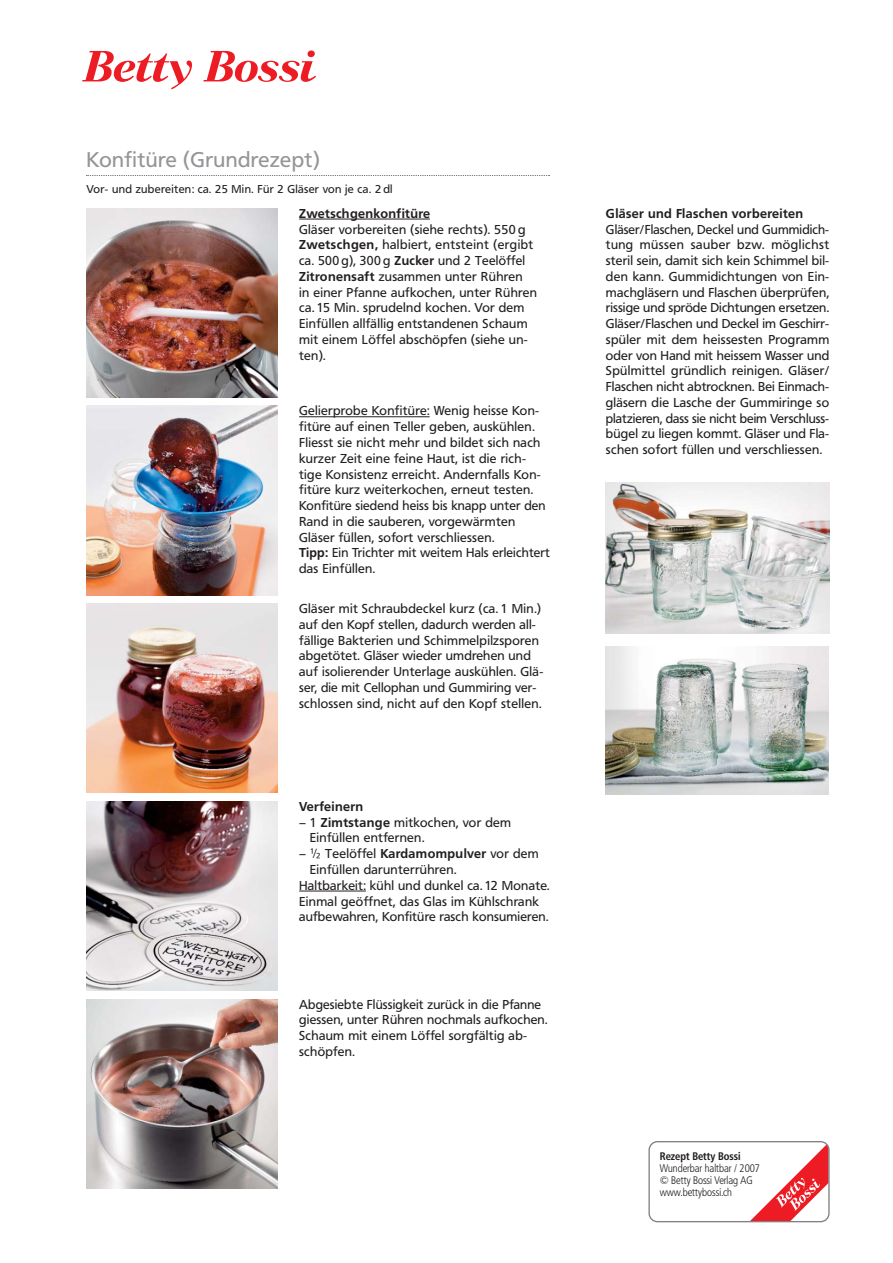
<style>
.page{position:relative;width:893px;height:1263px;background:#fff}
.page>*{position:absolute;margin:0;border:0;box-sizing:border-box;transform-origin:0 0}
.t1{font:21px "Frutiger B Bn";letter-spacing:.025em;color:#939598}
.t2{font:12.75px/15.8px "Frutiger B Bn";letter-spacing:.025em;color:#231f20}
.t3{font:700 12.75px "Frutiger B Bn";letter-spacing:.03em;color:#231f20}
.t4{font:11.25px "Frutiger B Bn";letter-spacing:.03em;color:#231f20}
.t5{font:10.8px/12px "Frutiger B Bn Con Light";color:#231f20}
.t6{font:10.8px "Frutiger B Bn Con Bold";color:#231f20}
.s1{font-weight:700}
</style>
<div class="page">
<svg style="left:82px;top:51px;width:110px;height:38px"></svg>
<svg style="left:203px;top:50px;width:113px;height:32px"></svg>
<svg style="left:648px;top:1141px;width:182px;height:81px"></svg>
<svg style="left:87px;top:175px;width:463px;height:1px"></svg>
<svg style="left:299px;top:219px;width:19px;height:1px"></svg>
<hr style="left:318px;top:219px;width:106px;height:1px;background:#231f20">
<hr style="left:299px;top:416px;width:47px;height:1px;background:#231f20">
<hr style="left:345px;top:416px;width:35px;height:1px;background:#231f20">
<hr style="left:380px;top:416px;width:40px;height:1px;background:#231f20">
<hr style="left:299px;top:891px;width:67px;height:1px;background:#231f20">
<img style="left:87px;top:208px;width:191px;height:189px">
<img style="left:87px;top:406px;width:191px;height:189px">
<img style="left:87px;top:603px;width:191px;height:190px">
<img style="left:87px;top:801px;width:191px;height:189px">
<img style="left:87px;top:999px;width:191px;height:189px">
<img style="left:605px;top:646px;width:223px;height:149px">
<img style="left:606px;top:483px;width:223px;height:150px">
<h1 class="t1" style="left:87px;top:149px;width:234px">Konfitüre (Grundrezept)</h1>
<p class="t3" style="left:299px;top:207px;width:133px">Zwetschgenkonfitüre</p>
<p class="t2" style="left:299px;top:222px;width:239px">Gläser vorbereiten (siehe rechts). 550 g <span class="s1">Zwetschgen,</span> halbiert, entsteint (ergibt ca. 500 g), 300 g <span class="s1">Zucker</span> und 2 Teelöffel <span class="s1">Zitronensaft</span> zusammen unter Rühren<br>in einer Pfanne aufkochen, unter Rühren ca. 15 Min. sprudelnd kochen. Vor dem Einfüllen allfällig entstandenen Schaum mit einem Löffel abschöpfen (siehe un&shy;ten).</p>
<p class="t4" style="left:87px;top:184px;width:308px">Vor- und zubereiten: ca. 25 Min. Für 2 Gläser von je ca. 2 dl</p>
<p class="t2" style="left:299px;top:404px;width:252px">Gelierprobe Konfitüre: Wenig heisse Kon&shy;fitüre auf einen Teller geben, auskühlen.<br>Fliesst sie nicht mehr und bildet sich nach kurzer Zeit eine feine Haut, ist die rich&shy;tige Konsistenz erreicht. Andernfalls Kon&shy;fitüre kurz weiterkochen, erneut testen.<br>Konfitüre siedend heiss bis knapp unter den Rand in die sauberen, vorgewärmten Gläser füllen, sofort verschliessen.<br><span class="s1">Tipp:</span> Ein Trichter mit weitem Hals erleichtert das Einfüllen.</p>
<p class="t2" style="left:299px;top:601px;width:246px">Gläser mit Schraubdeckel kurz (ca. 1 Min.) auf den Kopf stellen, dadurch werden all&shy;fällige Bakterien und Schimmelpilzsporen abgetötet. Gläser wieder umdrehen und auf isolierender Unterlage auskühlen. Glä&shy;ser, die mit Cellophan und Gummiring ver&shy;schlossen sind, nicht auf den Kopf stellen.</p>
<p class="t3" style="left:299px;top:800px;width:66px">Verfeinern</p>
<p class="t2" style="left:310px;top:815px;width:203px;text-indent:-11px">– 1 <span class="s1">Zimtstange</span> mitkochen, vor dem<br>Einfüllen entfernen.</p>
<p class="t2" style="left:299px;top:846px;width:241px">– ¿ Teelöffel <span class="s1">Kardamompulver</span> vor dem</p>
<p class="t2" style="left:310px;top:862px;width:148px">Einfüllen darunterrühren.</p>
<p class="t2" style="left:299px;top:878px;width:252px">Haltbarkeit: kühl und dunkel ca. 12 Monate.</p>
<p class="t2" style="left:299px;top:894px;width:241px">Einmal geöffnet, das Glas im Kühlschrank</p>
<p class="t2" style="left:299px;top:909px;width:251px">aufbewahren, Konfitüre rasch konsumieren.</p>
<p class="t2" style="left:299px;top:997px;width:250px">Abgesiebte Flüssigkeit zurück in die Pfanne giessen, unter Rühren nochmals aufkochen.<br>Schaum mit einem Löffel sorgfältig ab&shy;schöpfen.</p>
<p class="t3" style="left:606px;top:207px;width:199px">Gläser und Flaschen vorbereiten</p>
<p class="t2" style="left:606px;top:222px;width:225px;text-align:justify">Gläser/Flaschen, Deckel und Gummidich&shy;tung müssen sauber bzw. möglichst steril sein, damit sich kein Schimmel bil&shy;den kann. Gummidichtungen von Ein&shy;machgläsern und Flaschen überprüfen, rissige und spröde Dichtungen ersetzen.<br>Gläser/Flaschen und Deckel im Geschirr&shy;spüler mit dem heissesten Programm oder von Hand mit heissem Wasser und Spülmittel gründlich reinigen. Gläser/ Flaschen nicht abtrocknen. Bei Einmach&shy;gläsern die Lasche der Gummiringe so platzieren, dass sie nicht beim Verschluss&shy;bügel zu liegen kommt. Gläser und Fla&shy;schen sofort füllen und verschliessen.</p>
<p class="t6" style="left:660px;top:1151px;width:82px">Rezept Betty Bossi</p>
<p class="t5" style="left:660px;top:1162px;width:102px">Wunderbar haltbar / 2007 © Betty Bossi Verlag AG www.bettybossi.ch</p>
</div>
